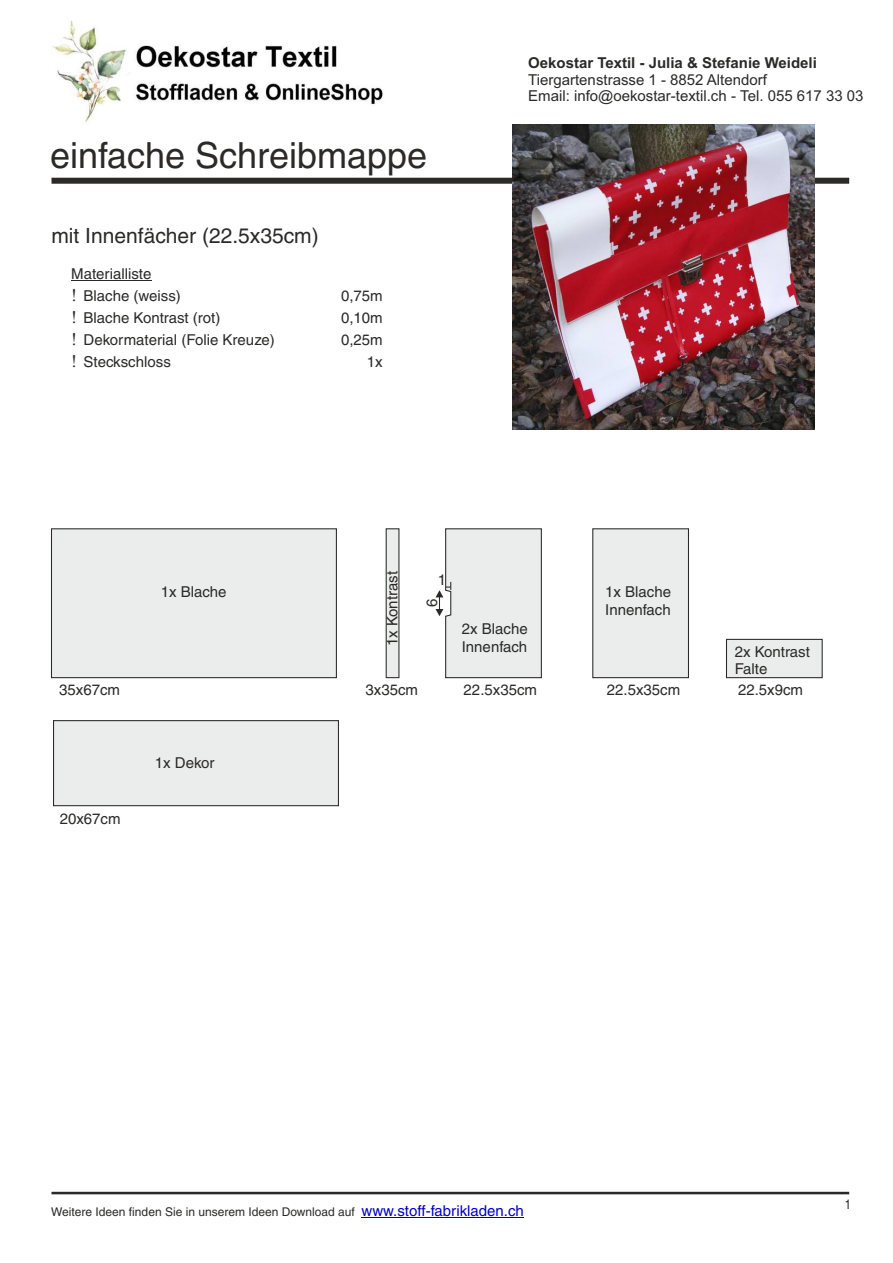
<style>
.page{position:relative;width:893px;height:1263px;background:#fff}
.page>*{position:absolute;margin:0;border:0;box-sizing:border-box;transform-origin:0 0}
.t1{font:36px "Helvetica";color:#2b2a29}
.t2{font:21px "Helvetica";color:#2b2a29}
.t3{font:15px/17.4px "Helvetica";color:#2b2a29}
.t4{font:15px/16.8px "Arial";color:#2b2a29}
.t5{font:700 15px "Arial";color:#2b2a29}
.t6{font:condensed 13.5px "Helvetica";color:#2b2a29}
.t7{font:12px "Helvetica";color:#2b2a29}
.s1{font-size:15px;color:#0000c4}
</style>
<div class="page">
<div style="left:51px;top:178px;width:798px;height:6px;background:#2b2a29"></div>
<hr style="left:51px;top:1192px;width:798px;height:2px;background:#2b2a29">
<div style="left:51px;top:528px;width:286px;height:151px;background:#ebecec"></div>
<div style="left:53px;top:720px;width:286px;height:87px;background:#ebecec"></div>
<svg style="left:385px;top:528px;width:15px;height:151px;background:#cfd0cf"></svg>
<div style="left:592px;top:528px;width:97px;height:151px;background:#ebecec"></div>
<svg style="left:726px;top:638px;width:97px;height:41px;background:#dedede"></svg>
<svg style="left:435px;top:528px;width:107px;height:151px;background:#e5e6e6"></svg>
<img style="left:513px;top:125px;width:302px;height:305px">
<hr style="left:71px;top:280px;width:80px;height:1px;background:#2b2a29">
<hr style="left:362px;top:1217px;width:162px;height:1px;background:#0000c4">
<img style="left:51px;top:20px;width:332px;height:102px">
<h1 class="t1" style="left:50px;top:140px;width:379px">einfache Schreibmappe</h1>
<h2 class="t2" style="left:51px;top:227px;width:269px">mit Innenfächer (22.5x35cm)</h2>
<p class="t3" style="left:84px;top:264px;width:99px;line-height:21.5px;text-indent:-12px">Materialliste<br>Blache (weiss)</p>
<p class="t3" style="left:341px;top:288px;width:43px">0,75m</p>
<p class="t3" style="left:84px;top:310px;width:138px">Blache Kontrast (rot)</p>
<p class="t3" style="left:341px;top:310px;width:43px">0,10m</p>
<p class="t3" style="left:84px;top:332px;width:193px">Dekormaterial (Folie Kreuze)</p>
<p class="t3" style="left:341px;top:332px;width:43px">0,25m</p>
<p class="t3" style="left:84px;top:354px;width:89px">Steckschloss</p>
<p class="t3" style="left:367px;top:354px;width:17px">1x</p>
<p class="t5" style="left:528px;top:57px;width:290px">Oekostar Textil - Julia &amp; Stefanie Weideli</p>
<p class="t4" style="left:528px;top:72px;width:337px">Tiergartenstrasse 1 - 8852 Altendorf<br>Email: info@oekostar-textil.ch - Tel. 055 617 33 03</p>
<p class="t3" style="left:59px;top:682px;width:62px">35x67cm</p>
<p class="t3" style="left:60px;top:812px;width:62px">20x67cm</p>
<p class="t3" style="left:385px;top:646px;width:77px;rotate:-90deg">1x Kontrast</p>
<p class="t3" style="left:438px;top:572px;width:10px">1</p>
<p class="t3" style="left:161px;top:584px;width:67px">1x Blache</p>
<p class="t3" style="left:605px;top:584px;width:67px">1x Blache<br>Innenfach</p>
<p class="t3" style="left:462px;top:621px;width:67px">2x Blache<br>Innenfach</p>
<p class="t3" style="left:424px;top:607px;width:10px;rotate:-90deg">6</p>
<p class="t3" style="left:735px;top:644px;width:77px">2x Kontrast<br>Falte</p>
<p class="t3" style="left:155px;top:756px;width:61px">1x Dekor</p>
<p class="t3" style="left:366px;top:682px;width:54px">3x35cm</p>
<p class="t3" style="left:464px;top:682px;width:75px">22.5x35cm</p>
<p class="t3" style="left:607px;top:682px;width:75px">22.5x35cm</p>
<p class="t3" style="left:738px;top:682px;width:67px">22.5x9cm</p>
<p class="t7" style="left:51px;top:1206px;width:474px">Weitere Ideen finden Sie in unserem Ideen Download auf <span class="s1">www.stoff-fabrikladen.ch</span></p>
<p class="t6" style="left:845px;top:1199px;width:8px">1</p>
</div>
